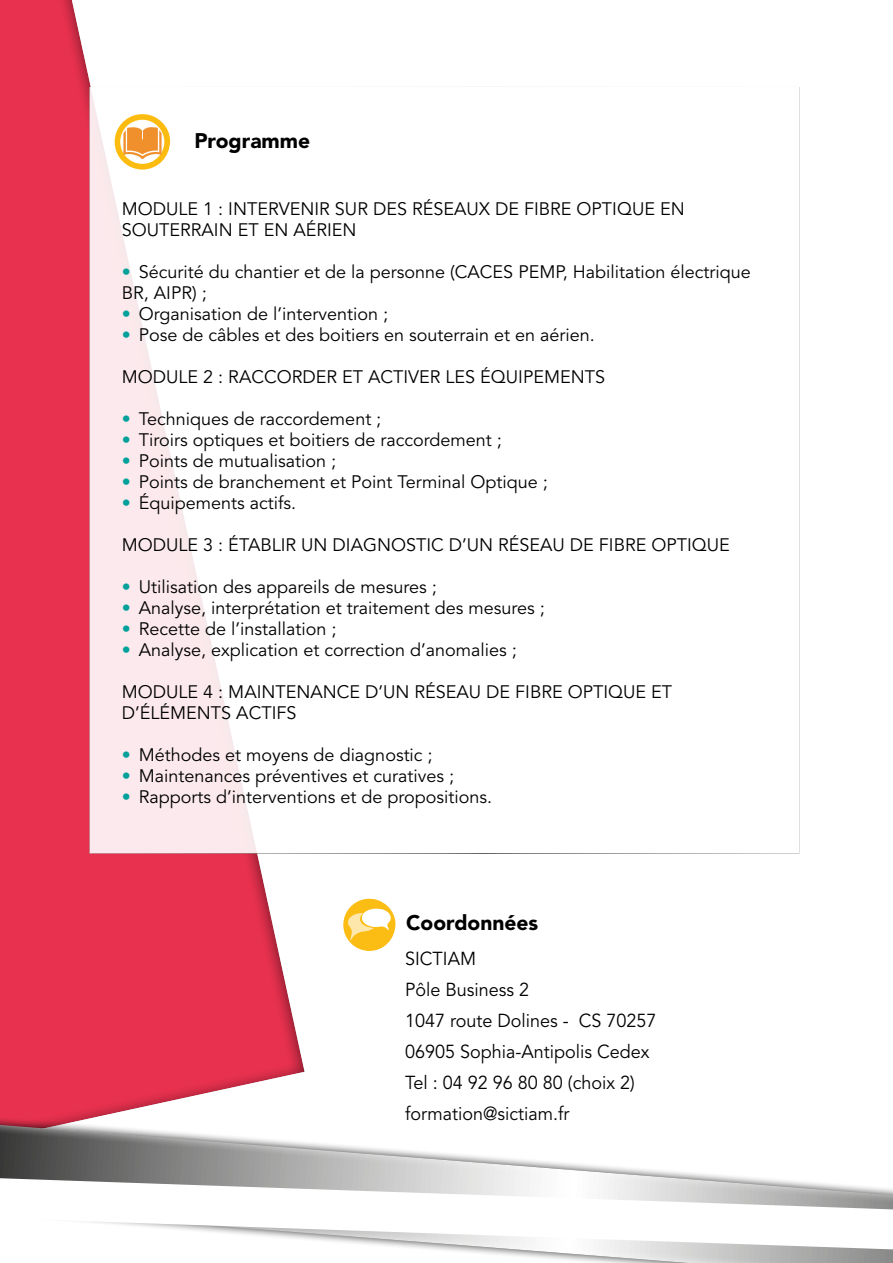
<style>
.page{position:relative;width:893px;height:1263px;background:#fff}
.page>*{position:absolute;margin:0;border:0;box-sizing:border-box;transform-origin:0 0}
.t1{font:900 21px "Avenir";color:#000}
.t2{font:18.75px/31px "Avenir";color:#000;scale:.96 1}
.t3{font:18px/21px "Avenir";color:#000}
.s1{color:#00a19a}
</style>
<div class="page">
<svg style="left:0;top:0;width:305px;height:1107px;fill:#e8314f"></svg>
<svg style="left:0;top:1107px;width:893px;height:156px"></svg>
<svg style="left:0;top:1178px;width:893px;height:71px"></svg>
<div style="left:89px;top:87px;width:710px;height:767px;background:#fff;border:2px solid #fff"></div>
<svg style="left:115px;top:114px;width:55px;height:56px"></svg>
<svg style="left:343px;top:898px;width:52px;height:53px"></svg>
<p class="t1" style="left:194px;top:128px;width:117px">Programme</p>
<p class="t3" style="left:122px;top:198px;width:564px">MODULE 1 : INTERVENIR SUR DES RÉSEAUX DE FIBRE OPTIQUE EN<br>SOUTERRAIN ET EN AÉRIEN</p>
<p class="t3" style="left:122px;top:261px;width:630px"><span class="s1">•</span> Sécurité du chantier et de la personne (CACES PEMP, Habilitation électrique<br>BR, AIPR) ;</p>
<p class="t3" style="left:122px;top:303px;width:268px"><span class="s1">•</span> Organisation de l’intervention ;</p>
<p class="t3" style="left:122px;top:324px;width:474px"><span class="s1">•</span> Pose de câbles et des boitiers en souterrain et en aérien.</p>
<p class="t3" style="left:122px;top:366px;width:485px">MODULE 2 : RACCORDER ET ACTIVER LES ÉQUIPEMENTS</p>
<p class="t3" style="left:122px;top:408px;width:261px"><span class="s1">•</span> Techniques de raccordement ;</p>
<p class="t3" style="left:122px;top:429px;width:381px"><span class="s1">•</span> Tiroirs optiques et boitiers de raccordement ;</p>
<p class="t3" style="left:122px;top:450px;width:216px"><span class="s1">•</span> Points de mutualisation ;</p>
<p class="t3" style="left:122px;top:471px;width:427px"><span class="s1">•</span> Points de branchement et Point Terminal Optique ;</p>
<p class="t3" style="left:122px;top:492px;width:176px"><span class="s1">•</span> Équipements actifs.</p>
<p class="t3" style="left:122px;top:534px;width:609px">MODULE 3 : ÉTABLIR UN DIAGNOSTIC D’UN RÉSEAU DE FIBRE OPTIQUE</p>
<p class="t3" style="left:122px;top:576px;width:316px"><span class="s1">•</span> Utilisation des appareils de mesures ;</p>
<p class="t3" style="left:122px;top:597px;width:424px"><span class="s1">•</span> Analyse, interprétation et traitement des mesures ;</p>
<p class="t3" style="left:122px;top:618px;width:216px"><span class="s1">•</span> Recette de l’installation ;</p>
<p class="t3" style="left:122px;top:639px;width:397px"><span class="s1">•</span> Analyse, explication et correction d’anomalies ;</p>
<p class="t3" style="left:122px;top:681px;width:552px">MODULE 4 : MAINTENANCE D’UN RÉSEAU DE FIBRE OPTIQUE ET<br>D’ÉLÉMENTS ACTIFS</p>
<p class="t3" style="left:122px;top:744px;width:312px"><span class="s1">•</span> Méthodes et moyens de diagnostic ;</p>
<p class="t3" style="left:122px;top:765px;width:334px"><span class="s1">•</span> Maintenances préventives et curatives ;</p>
<p class="t3" style="left:122px;top:786px;width:372px"><span class="s1">•</span> Rapports d’interventions et de propositions.</p>
<p class="t1" style="left:406px;top:910px;width:134px">Coordonnées</p>
<p class="t2" style="left:405px;top:943px;width:263px">SICTIAM<br>Pôle Business 2<br>1047 route Dolines - CS 70257<br>06905 Sophia-Antipolis Cedex<br>Tel : 04 92 96 80 80 (choix 2) formation@sictiam.fr</p>
</div>
